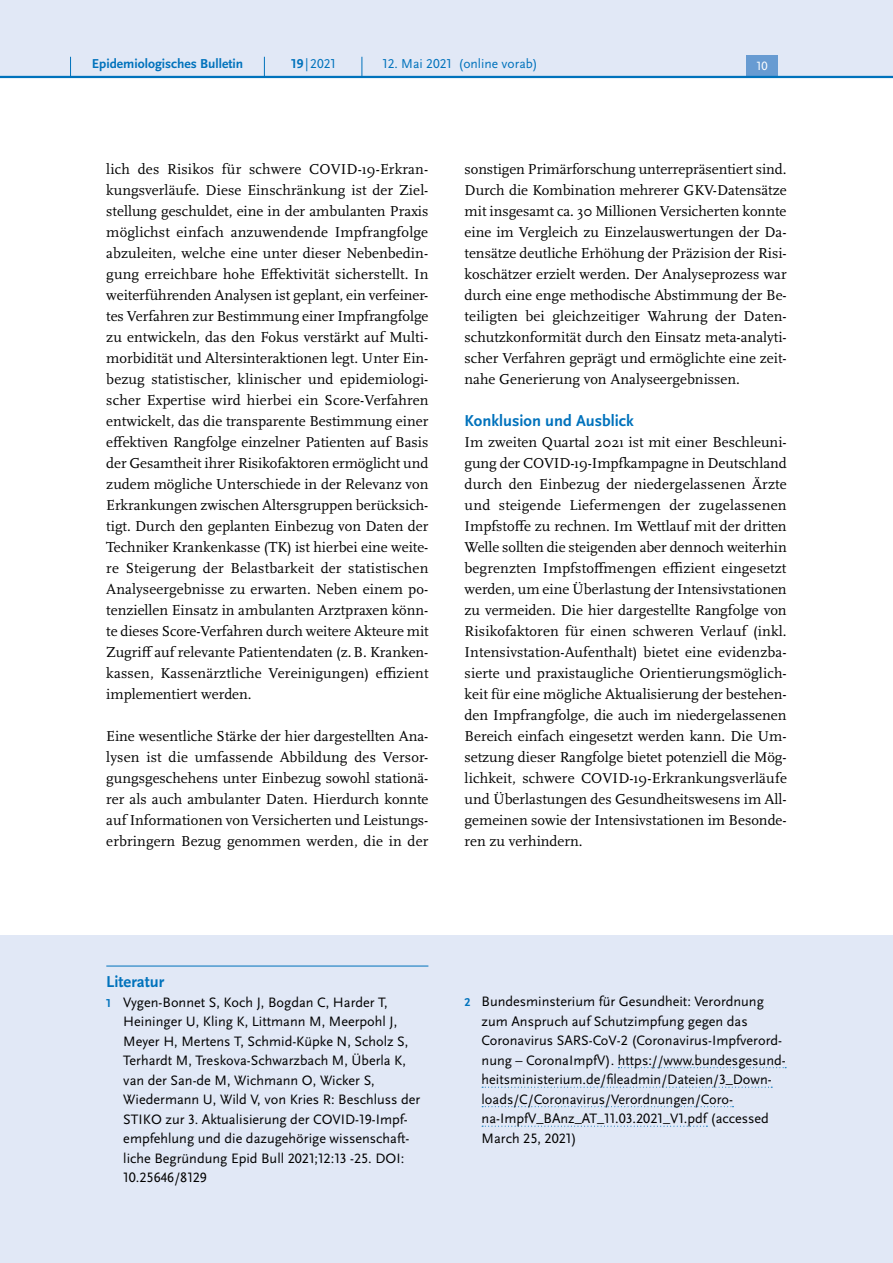
<style>
.page{position:relative;width:893px;height:1263px;background:#fff}
.page>*{position:absolute;margin:0;border:0;box-sizing:border-box;transform-origin:0 0}
.H4_-_Anhang_allerers{font:700 16.5px "Scala Sans Pro";color:#0072bc}
.P_-_Fließtext{font:15px/21px "Scala Pro";color:#000;text-align:justify}
.t1{font:14.25px/19.5px "Scala Sans Pro";color:#000}
.t2{font:13.5px "Scala Sans Pro";color:#0072bc}
.t3{font:700 13.5px "Scala Sans Pro";color:#0072bc}
.t4{font:12.45px "Scala Sans Pro";color:#fff}
.s1{font-weight:700}
.s2{font-weight:700;font-size:12px;color:#0072bc}
</style>
<div class="page">
<div style="left:0;top:935px;width:893px;height:328px;background:#e1e8f6"></div>
<hr style="left:106px;top:966px;width:322px;height:1px;background:#0072bc">
<svg style="left:618px;top:1067px;width:168px;height:1px"></svg>
<svg style="left:482px;top:1087px;width:290px;height:1px"></svg>
<svg style="left:482px;top:1106px;width:251px;height:1px"></svg>
<svg style="left:482px;top:1126px;width:225px;height:1px"></svg>
<div style="left:0;top:0;width:893px;height:77px;background:#e1e8f6"></div>
<div style="left:746px;top:55px;width:32px;height:21px;background:#679bd2"></div>
<hr style="left:0;top:76px;width:893px;height:2px;background:#0072bc">
<svg style="left:70px;top:57px;width:1px;height:19px"></svg>
<svg style="left:264px;top:57px;width:1px;height:19px"></svg>
<svg style="left:362px;top:57px;width:1px;height:19px"></svg>
<p class="t3" style="left:92px;top:55px;width:153px">Epidemiologisches Bulletin</p>
<p class="t2" style="left:291px;top:55px;width:46px"><span class="s1">19</span>|2021</p>
<p class="t2" style="left:383px;top:55px;width:157px">12. Mai 2021 (online vorab)</p>
<p class="t4" style="left:757px;top:59px;width:13px">10</p>
<p class="P_-_Fließtext" style="left:106px;top:158px;width:324px">lich des Risikos für schwere COVID-19-Erkran&shy;kungsverläufe. Diese Einschränkung ist der Ziel&shy;stellung geschuldet, eine in der ambulanten Praxis möglichst einfach anzuwendende Impfrangfolge abzuleiten, welche eine unter dieser Nebenbedin&shy;gung erreichbare hohe Effektivität sicherstellt. In weiterführenden Analysen ist geplant, ein verfeiner&shy;tes Verfahren zur Bestimmung einer Impfrangfolge zu entwickeln, das den Fokus verstärkt auf Multi&shy;morbidität und Altersinteraktionen legt. Unter Ein&shy;bezug statistischer, klinischer und epidemiologi&shy;scher Expertise wird hierbei ein Score-Verfahren entwickelt, das die transparente Bestimmung einer effektiven Rangfolge einzelner Patienten auf Basis der Gesamtheit ihrer Risikofaktoren ermöglicht und zudem mögliche Unterschiede in der Relevanz von Erkrankungen zwischen Altersgruppen berücksich&shy;tigt. Durch den geplanten Einbezug von Daten der Techniker Krankenkasse (TK) ist hierbei eine weite&shy;re Steigerung der Belastbarkeit der statistischen Analyseergebnisse zu erwarten. Neben einem po&shy;tenziellen Einsatz in ambulanten Arztpraxen könn&shy;te dieses Score-Verfahren durch weitere Akteure mit Zugriff auf relevante Patientendaten (z.B. Kranken&shy;kassen, Kassenärztliche Vereinigungen) effizient implementiert werden.</p>
<p class="P_-_Fließtext" style="left:106px;top:725px;width:324px">Eine wesentliche Stärke der hier dargestellten Ana&shy;lysen ist die umfassende Abbildung des Versor&shy;gungsgeschehens unter Einbezug sowohl stationä&shy;rer als auch ambulanter Daten. Hierdurch konnte auf Informationen von Versicherten und Leistungs&shy;erbringern Bezug genommen werden, die in der</p>
<p class="P_-_Fließtext" style="left:465px;top:158px;width:324px">sonstigen Primärforschung unterrepräsentiert sind.<br>Durch die Kombination mehrerer GKV-Datensätze mit insgesamt ca. 30 Millionen Versicherten konnte eine im Vergleich zu Einzelauswertungen der Da&shy;tensätze deutliche Erhöhung der Präzision der Risi&shy;koschätzer erzielt werden. Der Analyseprozess war durch eine enge methodische Abstimmung der Be&shy;teiligten bei gleichzeitiger Wahrung der Daten&shy;schutzkonformität durch den Einsatz meta-analyti&shy;scher Verfahren geprägt und ermöglichte eine zeit&shy;nahe Generierung von Analyseergebnissen.</p>
<h4 class="H4_-_Anhang_allerers" style="left:465px;top:410px;width:171px">Konklusion und Ausblick</h4>
<p class="P_-_Fließtext" style="left:465px;top:431px;width:324px">Im zweiten Quartal 2021 ist mit einer Beschleuni&shy;gung der COVID-19-Impfkampagne in Deutschland durch den Einbezug der niedergelassenen Ärzte und steigende Liefermengen der zugelassenen Impfstoffe zu rechnen. Im Wettlauf mit der dritten Welle sollten die steigenden aber dennoch weiterhin begrenzten Impfstoffmengen effizient eingesetzt werden, um eine Überlastung der Intensivstationen zu vermeiden. Die hier dargestellte Rangfolge von Risikofaktoren für einen schweren Verlauf (inkl.<br>Intensivstation-Aufenthalt) bietet eine evidenzba&shy;sierte und praxistaugliche Orientierungsmöglich&shy;keit für eine mögliche Aktualisierung der bestehen&shy;den Impfrangfolge, die auch im niedergelassenen Bereich einfach eingesetzt werden kann. Die Um&shy;setzung dieser Rangfolge bietet potenziell die Mög&shy;lichkeit, schwere COVID-19-Erkrankungsverläufe und Überlastungen des Gesundheitswesens im All&shy;gemeinen sowie der Intensivstationen im Besonde&shy;ren zu verhindern.</p>
<h4 class="H4_-_Anhang_allerers" style="left:106px;top:972px;width:60px">Literatur</h4>
<p class="t1" style="left:123px;top:992px;width:298px;text-indent:-17px"><span class="s2">1</span> Vygen-Bonnet S, Koch J, Bogdan C, Harder T, Heininger U, Kling K, Littmann M, Meerpohl J, Meyer H, Mertens T, Schmid-Küpke N, Scholz S, Terhardt M, Treskova-Schwarzbach M, Überla K, van der San-de M, Wichmann O, Wicker S, Wiedermann U, Wild V, von Kries R: Beschluss der STIKO zur 3. Aktualisierung der COVID-19-Impf&shy;empfehlung und die dazugehörige wissenschaft&shy;liche Begründung Epid Bull 2021;12:13 -25. DOI:<br>10.25646/8129</p>
<p class="t1" style="left:482px;top:992px;width:306px;text-indent:-17px"><span class="s2">2</span> Bundesminsterium für Gesundheit: Verordnung zum Anspruch auf Schutzimpfung gegen das Coronavirus SARS-CoV-2 (Coronavirus-Impfverord&shy;nung – CoronaImpfV). https://www.bundesgesund&shy;heitsministerium.de/fileadmin/Dateien/3_Down&shy;loads/C/Coronavirus/Verordnungen/Coro&shy;na-ImpfV_BAnz_AT_11.03.2021_V1.pdf (accessed March 25, 2021)</p>
</div>
